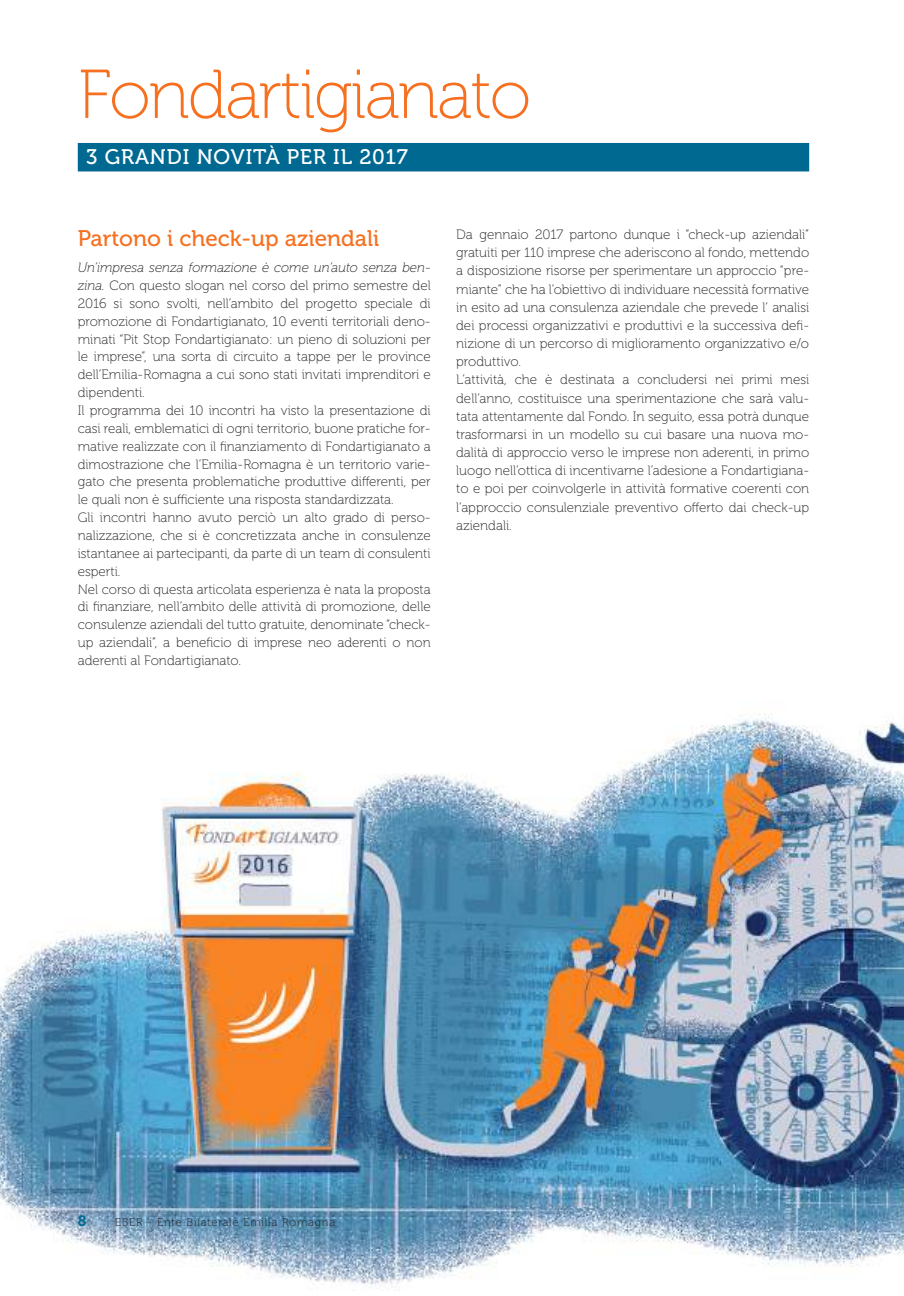
<style>
.page{position:relative;width:904px;height:1296px;background:#fff}
.page>*{position:absolute;margin:0;border:0;box-sizing:border-box;transform-origin:0 0}
.t1{font:69px "Museo 100";letter-spacing:-.03em;color:#f67020}
.t2{font:22.5px "Museo 500";color:#f67020}
.t3{font:21px "Museo 500";letter-spacing:.04em;color:#fff}
.t4{font:15px "Museo 700";color:#006991}
.t5{font:13.5px/17.9px "Museo 100";color:#241f1f}
.t6{font:11.25px "Museo 100";letter-spacing:.07em;color:#241f1f}
.s1{font-style:italic}
</style>
<div class="page">
<img style="left:0;top:713px;width:904px;height:575px">
<div style="left:78px;top:143px;width:731px;height:28px;background:#006991"></div>
<h1 class="t1" style="left:78px;top:58px;width:455px">Fondartigianato</h1>
<h3 class="t3" style="left:86px;top:145px;width:323px">3 GRANDI NOVITÀ PER IL 2017</h3>
<h2 class="t2" style="left:78px;top:226px;width:303px">Partono i check-up aziendali</h2>
<p class="t5" style="left:78px;top:259px;width:354px"><span class="s1">Un’impresa senza formazione è come un’auto senza ben&shy;zina.</span> Con questo slogan nel corso del primo semestre del 2016 si sono svolti, nell’ambito del progetto speciale di promozione di Fondartigianato, 10 eventi territoriali deno&shy;minati “Pit Stop Fondartigianato: un pieno di soluzioni per le imprese”, una sorta di circuito a tappe per le province dell’Emilia-Romagna a cui sono stati invitati imprenditori e dipendenti.<br>Il programma dei 10 incontri ha visto la presentazione di casi reali, emblematici di ogni territorio, buone pratiche for&shy;mative realizzate con il finanziamento di Fondartigianato a dimostrazione che l’Emilia-Romagna è un territorio varie&shy;gato che presenta problematiche produttive differenti, per le quali non è sufficiente una risposta standardizzata.<br>Gli incontri hanno avuto perciò un alto grado di perso&shy;nalizzazione, che si è concretizzata anche in consulenze istantanee ai partecipanti, da parte di un team di consulenti esperti.<br>Nel corso di questa articolata esperienza è nata la proposta di finanziare, nell’ambito delle attività di promozione, delle consulenze aziendali del tutto gratuite, denominate “check&shy;up aziendali”, a beneficio di imprese neo aderenti o non aderenti al Fondartigianato.</p>
<p class="t5" style="left:456px;top:226px;width:354px">Da gennaio 2017 partono dunque i “check-up aziendali” gratuiti per 110 imprese che aderiscono al fondo, mettendo a disposizione risorse per sperimentare un approccio “pre&shy;miante” che ha l’obiettivo di individuare necessità formative in esito ad una consulenza aziendale che prevede l’ analisi dei processi organizzativi e produttivi e la successiva defi&shy;nizione di un percorso di miglioramento organizzativo e/o produttivo.<br>L’attività, che è destinata a concludersi nei primi mesi dell’anno, costituisce una sperimentazione che sarà valu&shy;tata attentamente dal Fondo. In seguito, essa potrà dunque trasformarsi in un modello su cui basare una nuova mo&shy;dalità di approccio verso le imprese non aderenti, in primo luogo nell’ottica di incentivarne l’adesione a Fondartigiana&shy;to e poi per coinvolgerle in attività formative coerenti con l’approccio consulenziale preventivo offerto dai check-up aziendali.</p>
<p class="t4" style="left:78px;top:1211px;width:10px">8</p>
<p class="t6" style="left:115px;top:1215px;width:222px">EBER - Ente Bilaterale Emilia Romagna</p>
</div>
